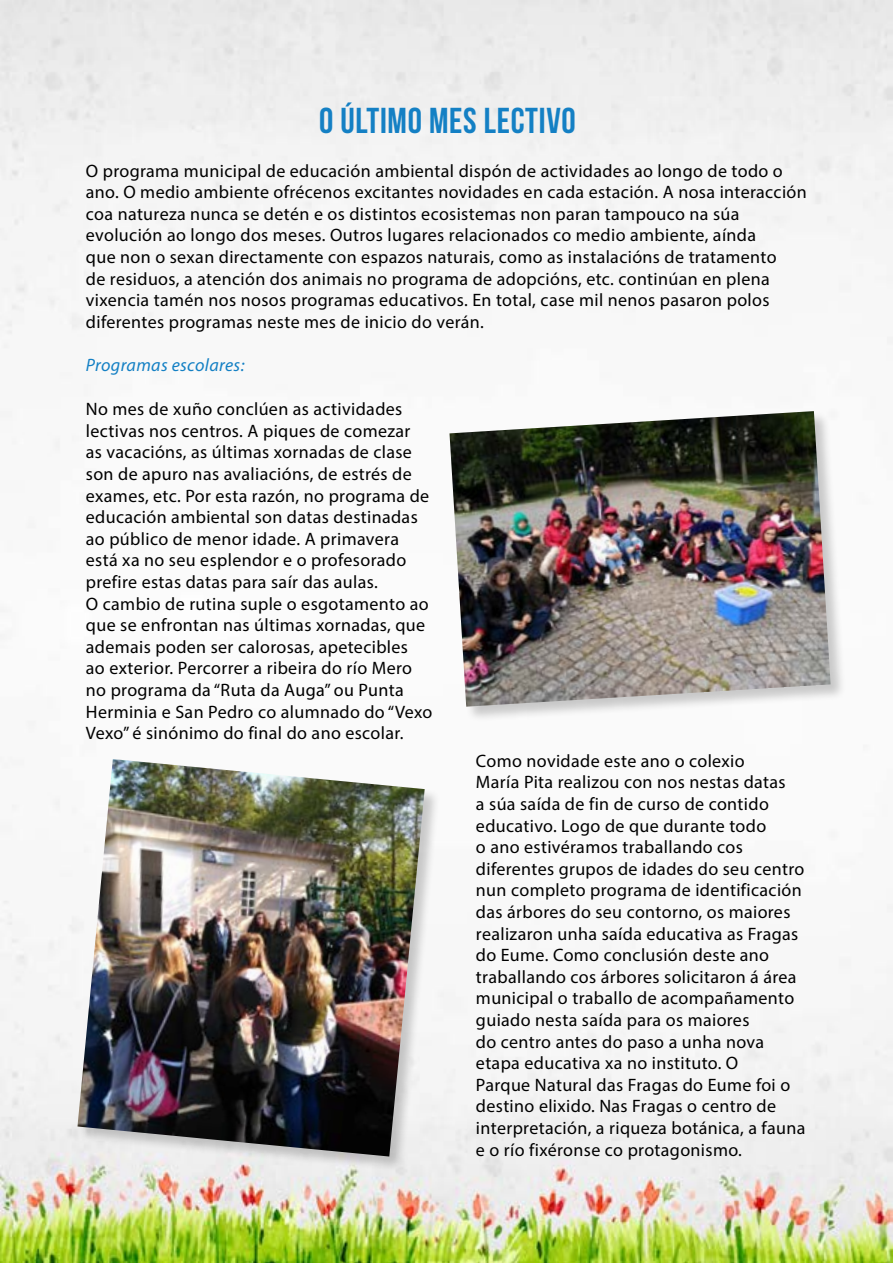
<style>
.page{position:relative;width:893px;height:1263px;background:#fff}
.page>*{position:absolute;margin:0;border:0;box-sizing:border-box;transform-origin:0 0}
.t1{font:36px "Bebas Neue";letter-spacing:.02em;color:#1480c4}
.t2{font:18px/21.6px "Myriad Pro";letter-spacing:.02em;color:#000}
.t3{font:italic 18px "Myriad Pro";letter-spacing:.02em;color:#1480c4}
</style>
<div class="page">
<img style="left:0;top:0;width:893px;height:1263px">
<div style="left:449px;top:411px;width:398px;height:312px;background:#000;opacity:.2"></div>
<img style="left:449px;top:411px;width:382px;height:296px">
<div style="left:77px;top:759px;width:363px;height:412px;background:#000;opacity:.2"></div>
<img style="left:77px;top:759px;width:348px;height:397px">
<h1 class="t1" style="left:319px;top:101px;width:258px">O ÚLTIMO MES LECTIVO</h1>
<p class="t2" style="left:86px;top:159px;width:722px">O programa municipal de educación ambiental dispón de actividades ao longo de todo o ano. O medio ambiente ofrécenos excitantes novidades en cada estación. A nosa interacción coa natureza nunca se detén e os distintos ecosistemas non paran tampouco na súa evolución ao longo dos meses. Outros lugares relacionados co medio ambiente, aínda<br>que non o sexan directamente con espazos naturais, como as instalacións de tratamento<br>de residuos, a atención dos animais no programa de adopcións, etc. continúan en plena vixencia tamén nos nosos programas educativos. En total, case mil nenos pasaron polos diferentes programas neste mes de inicio do verán.</p>
<p class="t3" style="left:86px;top:354px;width:160px">Programas escolares:</p>
<p class="t2" style="left:86px;top:398px;width:348px">No mes de xuño conclúen as actividades lectivas nos centros. A piques de comezar<br>as vacacións, as últimas xornadas de clase son de apuro nas avaliacións, de estrés de exames, etc. Por esta razón, no programa de educación ambiental son datas destinadas ao público de menor idade. A primavera está xa no seu esplendor e o profesorado prefire estas datas para saír das aulas.<br>O cambio de rutina suple o esgotamento ao que se enfrontan nas últimas xornadas, que ademais poden ser calorosas, apetecibles<br>ao exterior. Percorrer a ribeira do río Mero no programa da “Ruta da Auga” ou Punta Herminia e San Pedro co alumnado do “Vexo Vexo” é sinónimo do final do ano escolar.</p>
<p class="t2" style="left:476px;top:750px;width:331px">Como novidade este ano o colexio<br>María Pita realizou con nos nestas datas<br>a súa saída de fin de curso de contido educativo. Logo de que durante todo<br>o ano estivéramos traballando cos diferentes grupos de idades do seu centro nun completo programa de identificación das árbores do seu contorno, os maiores realizaron unha saída educativa as Fragas do Eume. Como conclusión deste ano traballando cos árbores solicitaron á área municipal o traballo de acompañamento guiado nesta saída para os maiores<br>do centro antes do paso a unha nova etapa educativa xa no instituto. O<br>Parque Natural das Fragas do Eume foi o destino elixido. Nas Fragas o centro de interpretación, a riqueza botánica, a fauna e o río fixéronse co protagonismo.</p>
</div>
